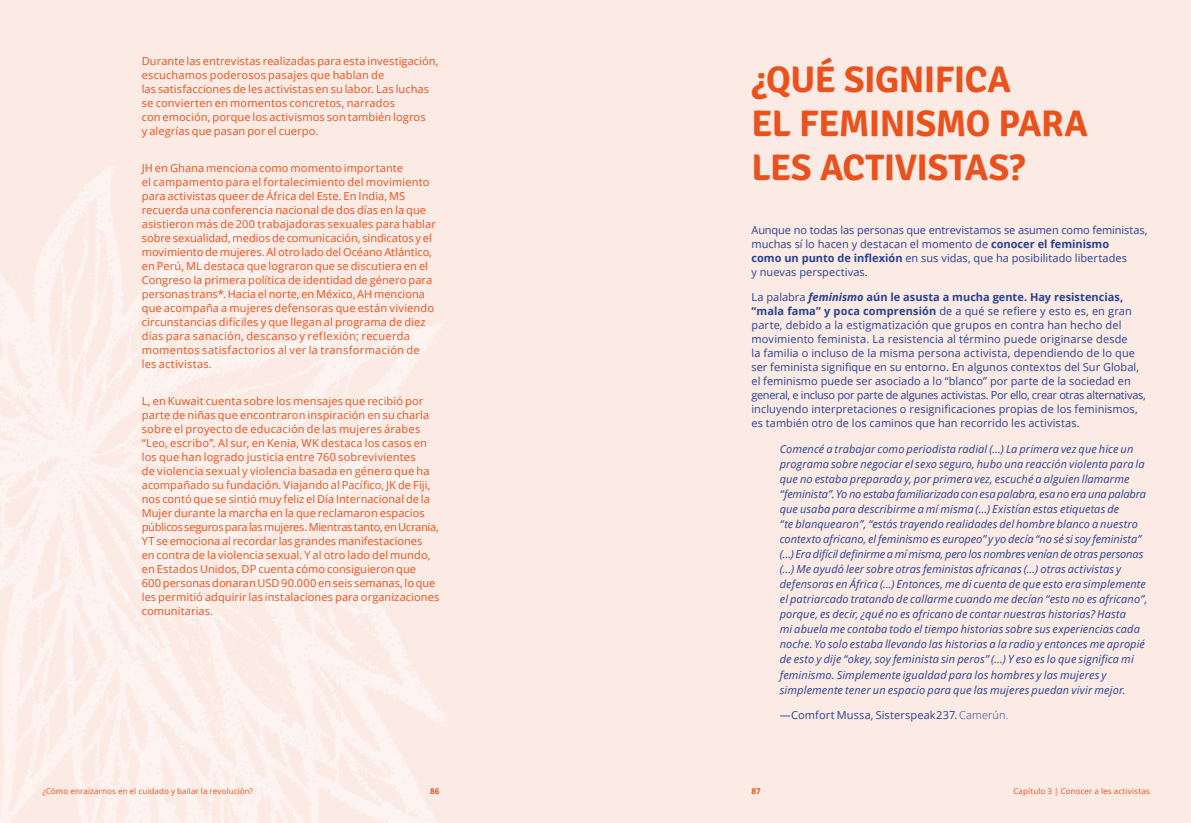
<style>
.page{position:relative;width:1191px;height:823px;background:#fff}
.page>*{position:absolute;margin:0;border:0;box-sizing:border-box;transform-origin:0 0}
.t1{font:700 37px/44.4px "Signika";letter-spacing:-.015em;color:#e9511d}
.t2{font:11px/14px "Open Sans";letter-spacing:.01em;color:#e9511d}
.t3{font:italic 11px/15px "Open Sans";letter-spacing:.005em;color:#274193}
.t4{font:11px/14px "Open Sans";letter-spacing:.005em;color:#274193}
.t5{font:8px "Open Sans";letter-spacing:.015em;color:#e9511d}
.t6{font:700 8px "Open Sans";color:#e9511d}
.s1{font-weight:700}
.s2{font-weight:700;font-style:italic}
.s3{font-weight:300}
</style>
<div class="page">
<div style="left:0;top:0;width:1191px;height:822px;background:#fceae4"></div>
<img style="left:0;top:167px;width:446px;height:655px">
<p class="t2" style="left:142px;top:54px;width:298px">Durante las entrevistas realizadas para esta investigación, escuchamos poderosos pasajes que hablan de<br>las satisfacciones de les activistas en su labor. Las luchas se convierten en momentos concretos, narrados<br>con emoción, porque los activismos son también logros<br>y alegrías que pasan por el cuerpo.</p>
<p class="t2" style="left:142px;top:161px;width:296px">JH en Ghana menciona como momento importante<br>el campamento para el fortalecimiento del movimiento para activistas queer de África del Este. En India, MS recuerda una conferencia nacional de dos días en la que asistieron más de 200 trabajadoras sexuales para hablar sobre sexualidad, medios de comunicación, sindicatos y el movimiento de mujeres. Al otro lado del Océano Atlántico, en Perú, ML destaca que lograron que se discutiera en el Congreso la primera política de identidad de género para personas trans*. Hacia el norte, en México, AH menciona que acompaña a mujeres defensoras que están viviendo circunstancias difíciles y que llegan al programa de diez días para sanación, descanso y reflexión; recuerda momentos satisfactorios al ver la transformación de les activistas.</p>
<p class="t2" style="left:142px;top:393px;width:299px">L, en Kuwait cuenta sobre los mensajes que recibió por parte de niñas que encontraron inspiración en su charla sobre el proyecto de educación de las mujeres árabes “Leo, escribo”. Al sur, en Kenia, WK destaca los casos en los que han logrado justicia entre 760 sobrevivientes<br>de violencia sexual y violencia basada en género que ha acompañado su fundación. Viajando al Pacífico, JK de Fiji, nos contó que se sintió muy feliz el Día Internacional de la Mujer durante la marcha en la que reclamaron espacios públicos seguros para las mujeres. Mientras tanto, en Ucrania, YT se emociona al recordar las grandes manifestaciones<br>en contra de la violencia sexual. Y al otro lado del mundo, en Estados Unidos, DP cuenta cómo consiguieron que<br>600 personas donaran USD 90.000 en seis semanas, lo que les permitió adquirir las instalaciones para organizaciones comunitarias.</p>
<h1 class="t1" style="left:751px;top:54px;width:338px">¿QUÉ SIGNIFICA<br>EL FEMINISMO PARA<br>LES ACTIVISTAS?</h1>
<p class="t4" style="left:751px;top:222px;width:397px">Aunque no todas las personas que entrevistamos se asumen como feministas, muchas sí lo hacen y destacan el momento de <span class="s1">conocer el feminismo<br>como un punto de inflexión</span> en sus vidas, que ha posibilitado libertades<br>y nuevas perspectivas.</p>
<p class="t4" style="left:751px;top:289px;width:396px">La palabra <span class="s2">feminismo</span> <span class="s1">aún le asusta a mucha gente. Hay resistencias, “mala fama” y poca comprensión</span> de a qué se refiere y esto es, en gran parte, debido a la estigmatización que grupos en contra han hecho del movimiento feminista. La resistencia al término puede originarse desde<br>la familia o incluso de la misma persona activista, dependiendo de lo que ser feminista signifique en su entorno. En algunos contextos del Sur Global, el feminismo puede ser asociado a lo “blanco” por parte de la sociedad en general, e incluso por parte de algunes activistas. Por ello, crear otras alternativas, incluyendo interpretaciones o resignificaciones propias de los feminismos, es también otro de los caminos que han recorrido les activistas.</p>
<p class="t3" style="left:780px;top:441px;width:369px">Comencé a trabajar como periodista radial (…) La primera vez que hice un programa sobre negociar el sexo seguro, hubo una reacción violenta para la que no estaba preparada y, por primera vez, escuché a alguien llamarme “feminista”. Yo no estaba familiarizada con esa palabra, esa no era una palabra que usaba para describirme a mí misma (…) Existían estas etiquetas de<br>“te blanquearon”, “estás trayendo realidades del hombre blanco a nuestro contexto africano, el feminismo es europeo” y yo decía “no sé si soy feminista” (…) Era difícil definirme a mí misma, pero los nombres venían de otras personas (…) Me ayudó leer sobre otras feministas africanas (…) otras activistas y defensoras en África (…) Entonces, me di cuenta de que esto era simplemente el patriarcado tratando de callarme cuando me decían “esto no es africano”, porque, es decir, ¿qué no es africano de contar nuestras historias? Hasta<br>mi abuela me contaba todo el tiempo historias sobre sus experiencias cada noche. Yo solo estaba llevando las historias a la radio y entonces me apropié de esto y dije “okey, soy feminista sin peros” (…) Y eso es lo que significa mi feminismo. Simplemente igualdad para los hombres y las mujeres y simplemente tener un espacio para que las mujeres puedan vivir mejor.</p>
<p class="t4" style="left:780px;top:706px;width:230px">—Comfort Mussa, Sisterspeak237. <span class="s3">Camerún.</span></p>
<p class="t5" style="left:43px;top:785px;width:212px">¿Cómo enraizarnos en el cuidado y bailar la revolución?</p>
<p class="t6" style="left:430px;top:784px;width:11px">86</p>
<p class="t6" style="left:751px;top:784px;width:11px">87</p>
<p class="t5" style="left:1013px;top:785px;width:138px">Capítulo 3 | Conocer a les activistas</p>
</div>
